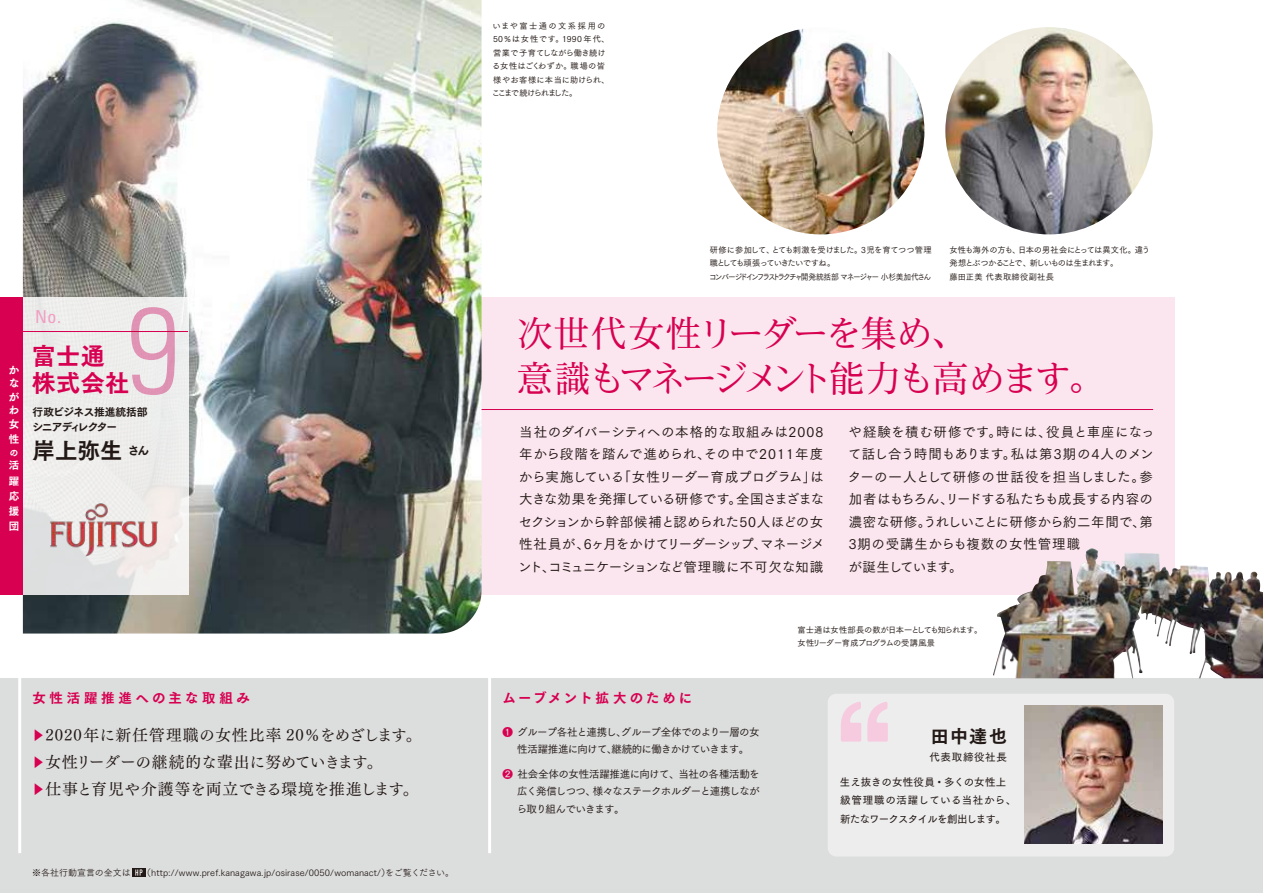
<style>
.page{position:relative;width:1263px;height:893px;background:#fff}
.page>*{position:absolute;margin:0;border:0;box-sizing:border-box;transform-origin:0 0}
.t1{font:300 condensed 122.1px "Univers";color:#f19ec2}
.t2{font:36px "Reim Pro";letter-spacing:-.105em;color:#d70051}
.t3{font:36px "Reim Pro";letter-spacing:-.03em;color:#d70051}
.t4{font:24px/27px "Tsuku Go Pro E";letter-spacing:.015em;color:#d70051}
.t5{font:22.5px "Tsuku Go Pro E";color:#221815}
.t6{font:18px "Tsuku Go Pro E";color:#221815}
.t7{font:condensed 17.85px "Univers LT Std";color:#f19ec2}
.t8{font:15.75px/27px "Tsuku Min Pro M";letter-spacing:.015em;color:#221815}
.t9{font:13.5px/22.5px "Tsuku Go Pro M";letter-spacing:-.005em;color:#221815;text-align:justify}
.t10{font:13.5px/22.5px "Tsuku Go Pro M";letter-spacing:.015em;color:#221815}
.t11{font:13.5px "Tsuku Go Pro E";letter-spacing:.265em;color:#d70051}
.t12{font:13.5px "Tsuku Go Pro E";letter-spacing:.205em;color:#d70051}
.t13{font:10.8px/15px "Tsuku Go Pro E";letter-spacing:-.05em;color:#221815}
.t14{font:10.5px/17.2px "Tsuku Go Pro M";letter-spacing:-.065em;color:#221815;text-align:center}
.t15{font:10.5px/18.8px "Tsuku Go Pro D";letter-spacing:.015em;color:#221815}
.t16{font:10.5px/14px "Tsuku Go Pro E";color:#fff;text-align:justify}
.t17{font:10.5px "Tsuku Go Pro D";letter-spacing:.06em;color:#221815}
.t18{font:9px "Tsuku Go Pro R";letter-spacing:.01em;color:#221815}
.t19{font:8.4px "Tsuku Go Pro E";color:#fff}
.t20{font:8.25px/13.5px "Tsuku Go Pro M";letter-spacing:.025em;color:#221815}
.t21{font:8.25px/13.5px "Tsuku Go Pro M";letter-spacing:-.12em;color:#221815}
.t22{font:8.25px/13.5px "Tsuku Go Pro M";letter-spacing:-.04em;color:#221815}
.t23{font:8.25px/13.5px "Tsuku Go Pro M";letter-spacing:-.085em;color:#221815}
.s1{color:#d70051}
.s2{font-size:12.6px;color:#d70051}
</style>
<div class="page">
<div style="left:0;top:298px;width:1174px;height:297px;background:#fbe6ef"></div>
<hr style="left:470px;top:409px;width:683px;height:1px;background:#d70051">
<img style="left:23px;top:0;width:458px;height:633px">
<div style="left:0;top:298px;width:188px;height:297px;background:linear-gradient(to bottom,#eeeeed,#e9e9e8)"></div>
<div style="left:0;top:298px;width:23px;height:297px;background:#d70051"></div>
<hr style="left:21px;top:331px;width:167px;height:1px;background:#d70051">
<div style="left:0;top:678px;width:1263px;height:215px;background:#dcdddd"></div>
<hr style="left:18px;top:669px;width:3px;height:184px;background:#fff">
<hr style="left:488px;top:669px;width:3px;height:184px;background:#fff">
<div style="left:828px;top:694px;width:346px;height:162px;background:#ededed;border-radius:9px"></div>
<svg style="left:841px;top:702px;width:47px;height:40px"></svg>
<div style="left:132px;top:868px;width:13px;height:9px;background:#221815"></div>
<svg style="left:135px;top:869px;width:7px;height:7px"></svg>
<img style="left:993px;top:548px;width:208px;height:130px">
<img style="left:945px;top:27px;width:208px;height:207px;border-radius:104px">
<img style="left:717px;top:27px;width:207px;height:207px;border-radius:104px">
<img style="left:1024px;top:705px;width:138px;height:138px">
<img style="left:36px;top:487px;width:137px;height:85px">
<p class="t20" style="left:492px;top:18px;width:119px">いまや富士通の文系採用の<br>50％は女性です。1990 年代、営業で子育てしながら働き続ける女性はごくわずか。職場の皆様やお客様に本当に助けられ、ここまで続けられました。</p>
<p class="t16" style="left:9px;top:362px;width:12px">かながわ女性</p>
<p class="t19" style="left:10px;top:445px;width:9px">の</p>
<p class="t16" style="left:9px;top:457px;width:12px;line-height:15px">活躍応援団</p>
<h1 class="t1" style="left:126px;top:277px;width:56px">9</h1>
<h3 class="t7" style="left:35px;top:305px;width:28px">No.</h3>
<h3 class="t4" style="left:32px;top:340px;width:99px">富士通株式会社</h3>
<p class="t13" style="left:32px;top:403px;width:117px">行政ビジネス推進統括部シニアディレクター</p>
<h3 class="t5" style="left:33px;top:430px;width:118px">岸上弥生<sup>さん</sup></h3>
<p class="t21" style="left:709px;top:242px;width:224px">研修に参加して、とても刺激を受けました。3児を育てつつ管理職としても頑張っていきたいですね。<br>コンバージドインフラストラクチャ開発統括部 マネージャー 小杉美加代さん</p>
<p class="t22" style="left:949px;top:242px;width:202px">女性も海外の方も、日本の男社会にとっては異文化。違う発想とぶつかることで、新しいものは生まれます。<br>藤田正美 代表取締役副社長</p>
<h2 class="t3" style="left:517px;top:303px;width:451px">次世代女性リーダーを集め、</h2>
<h2 class="t2" style="left:517px;top:349px;width:589px">意識もマネージメント能力も高めます。</h2>
<p class="t9" style="left:518px;top:419px;width:308px">当社のダイバーシティへの本格的な取組みは2008年から段階を踏んで進められ、その中で2011年度から実施している「女性リーダー育成プログラム」は大きな効果を発揮している研修です。全国さまざまなセクションから幹部候補と認められた50人ほどの女性社員が、6ヶ月をかけてリーダーシップ、マネージメント、コミュニケーションなど管理職に不可欠な知識</p>
<p class="t10" style="left:848px;top:419px;width:308px">や経験を積む研修です。時には、役員と車座になって話し合う時間もあります。私は第3期の4人のメンターの一人として研修の世話役を担当しました。参加者はもちろん、リードする私たちも成長する内容の濃密な研修。うれしいことに研修から約二年間で、第<br>3期の受講生からも複数の女性管理職<br>が誕生しています。</p>
<p class="t11" style="left:32px;top:686px;width:219px">女性活躍推進への主な取組み</p>
<p class="t12" style="left:502px;top:686px;width:192px">ムーブメント拡大のために</p>
<p class="t14" style="left:502px;top:722px;width:259px"><span class="s1">❶</span> グループ各社と連携し、グループ全体でのより一層の女性活躍推進に向けて、継続的に働きかけていきます。</p>
<p class="t14" style="left:517px;top:764px;width:245px;text-align:justify;text-indent:-14px"><span class="s1">❷</span> 社会全体の女性活躍推進に向けて、当社の各種活動を広く発信しつつ、様々なステークホルダーと連携しながら取り組んでいきます。</p>
<p class="t8" style="left:32px;top:720px;width:391px"><span class="s2">▶</span>2020年に新任管理職の女性比率 20％をめざします。<span class="s2">▶</span>女性リーダーの継続的な輩出に努めていきます。<br><span class="s2">▶</span>仕事と育児や介護等を両立できる環境を推進します。</p>
<p class="t18" style="left:32px;top:865px;width:100px">※各社行動宣言の全文は</p>
<p class="t18" style="left:142px;top:865px;width:313px">（http://www.pref.kanagawa.jp/osirase/0050/womanact/）をご覧ください。</p>
<p class="t23" style="left:797px;top:622px;width:186px">富士通は女性部長の数が日本一としても知られます。女性リーダー育成プログラムの受講風景</p>
<h3 class="t6" style="left:931px;top:720px;width:78px">田中達也</h3>
<p class="t17" style="left:929px;top:748px;width:79px">代表取締役社長</p>
<p class="t15" style="left:840px;top:771px;width:178px">生え抜きの女性役員・多くの女性上級管理職の活躍している当社から、新たなワークスタイルを創出します。</p>
</div>
